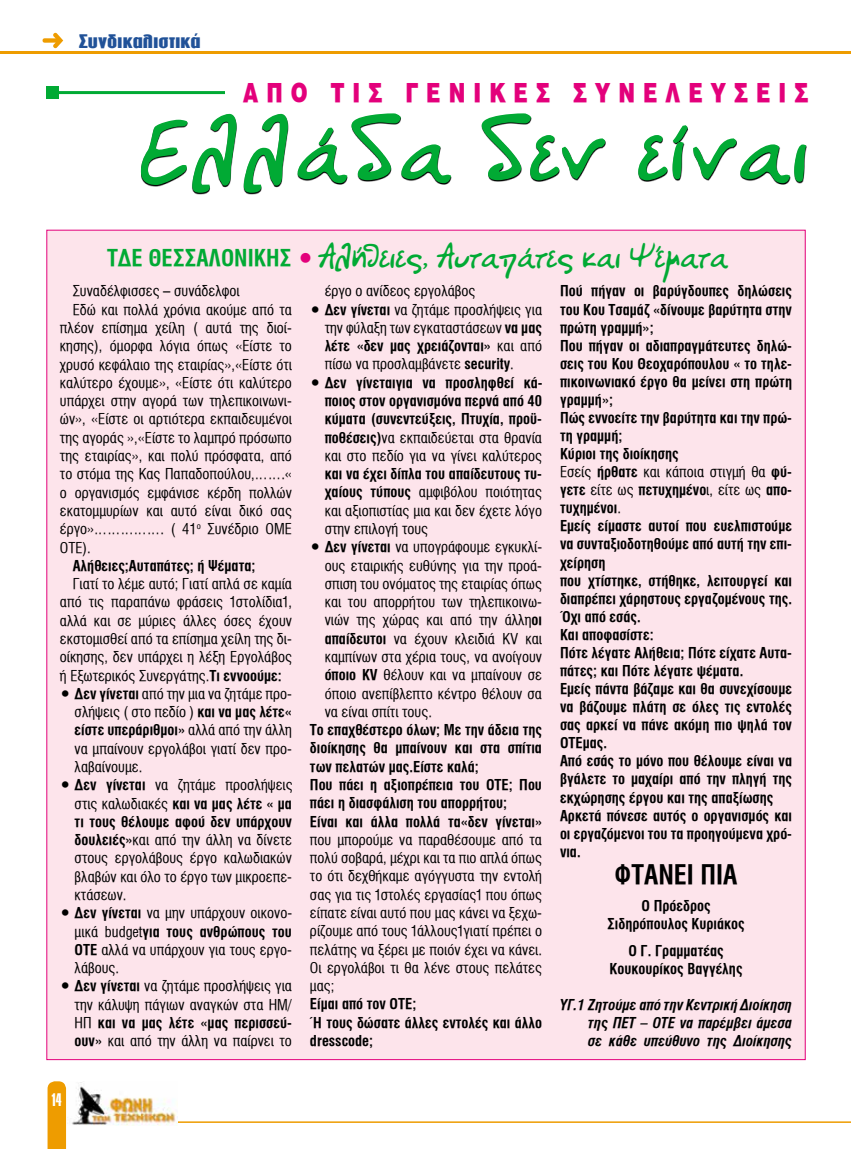
<style>
.page{position:relative;width:851px;height:1149px;background:#fff}
.page>*{position:absolute;margin:0;border:0;box-sizing:border-box;transform-origin:0 0}
.t1{font:85.5px "PF Libera Normal";letter-spacing:.05em;color:#01aa34;scale:1.06 1}
.t2{font:700 32.25px "PF Libera";letter-spacing:-.02em;color:#01aa34}
.t3{font:27px "UB Helvetica Cond Bold";color:#000}
.t4{font:900 25.8px "UB Helvetica";letter-spacing:.4em;color:#e3007b;scale:.78 1}
.t5{font:800 19.5px "CF Eteocles";color:#215298;scale:1.2 1}
.t6{font:15.6px "CF Compacta BT Roman";color:#fff}
.t7{font:15px/18.3px "UB Helvetica Cond";color:#000;text-align:justify}
.t8{font:15px/18px "UB Helvetica Cond Bold";color:#000}
.t9{font:italic 15px/18px "UB Helvetica Cond Bold";color:#000;text-align:justify}
.s1{font-family:"UB Helvetica Cond Bold";font-weight:400;font-size:23.25px}
.s2{font-family:"UB Helvetica Cond Bold";font-weight:400;font-size:23.25px;color:#e3007b}
.s3{font-family:"UB Helvetica Cond Bold"}
.s4{font-family:"UB Optima Bold"}
.s5{font-family:"UB Helvetica Cond"}
</style>
<div class="page">
<hr style="left:129px;top:1120px;width:721px;height:2px;background:#ee9c00">
<svg style="left:43px;top:33px;width:20px;height:15px"></svg>
<img style="left:72px;top:1082px;width:105px;height:42px">
<hr style="left:0;top:52px;width:850px;height:2px;background:#ee9c00">
<svg style="left:48px;top:1081px;width:18px;height:67px"></svg>
<svg style="left:140px;top:113px;width:149px;height:82px"></svg>
<svg style="left:297px;top:113px;width:155px;height:72px"></svg>
<svg style="left:481px;top:113px;width:125px;height:69px"></svg>
<svg style="left:638px;top:125px;width:169px;height:60px"></svg>
<hr style="left:53px;top:91px;width:797px;height:3px;background:#01aa34">
<div style="left:47px;top:86px;width:12px;height:12px;background:#01aa34"></div>
<div style="left:225px;top:77px;width:625px;height:34px;background:#fff"></div>
<div style="left:47px;top:230px;width:758px;height:829px;background:#fde4eb"></div>
<h3 class="t5" style="left:79px;top:31px;width:103px">Συνδικαλιστικά</h3>
<h3 class="t4" style="left:243px;top:78px;width:726px">ΑΠΌ ΤΙΣ ΓΕΝΙΚΈ Σ ΣΥΝΕΛΕΎΣΕΙΣ</h3>
<h1 class="t1" style="left:142px;top:105px;width:633px">Ελλάδα δεν είναι</h1>
<h2 class="t2" style="left:107px;top:236px;width:624px"><span class="s1">ΤΔΕ ΘΕΣΣΑΛΟΝΙΚΗΣ</span> <span class="s2">•</span> Αλήθειες, Αυταπάτες και Ψέματα</h2>
<p class="t7" style="left:73px;top:282px;width:168px">Συναδέλφισσες – συνάδελφοι</p>
<p class="t7" style="left:73px;top:300px;width:221px">Εδώ και πολλά χρόνια ακούμε από τα</p>
<p class="t7" style="left:60px;top:319px;width:233px">πλέον επίσημα χείλη ( αυτά της διοί-</p>
<p class="t7" style="left:60px;top:337px;width:233px">κησης), όμορφα λόγια όπως «Είστε το</p>
<p class="t7" style="left:60px;top:355px;width:233px">χρυσό κεφάλαιο της εταιρίας»,«Είστε ότι</p>
<p class="t7" style="left:60px;top:373px;width:233px">καλύτερο έχουμε», «Είστε ότι καλύτερο</p>
<p class="t7" style="left:60px;top:392px;width:233px">υπάρχει στην αγορά των τηλεπικοινωνι-</p>
<p class="t7" style="left:60px;top:410px;width:233px">ών», «Είστε οι αρτιότερα εκπαιδευμένοι</p>
<p class="t7" style="left:60px;top:428px;width:233px">της αγοράς »,«Είστε το λαμπρό πρόσωπο</p>
<p class="t7" style="left:60px;top:447px;width:233px">της εταιρίας», και πολύ πρόσφατα, από</p>
<p class="t7" style="left:60px;top:465px;width:233px">το στόμα της Κας Παπαδοπούλου,…….«</p>
<p class="t7" style="left:60px;top:483px;width:233px">ο οργανισμός εμφάνισε κέρδη πολλών</p>
<p class="t7" style="left:60px;top:501px;width:233px">εκατομμυρίων και αυτό είναι δικό σας</p>
<p class="t7" style="left:60px;top:520px;width:233px">έργο»……………. ( 41<sup>ο</sup> Συνέδριο ΟΜΕ</p>
<p class="t7" style="left:60px;top:538px;width:32px">ΟΤΕ).</p>
<p class="t8" style="left:73px;top:556px;width:184px">Αλήθειες;Αυταπάτες; ή Ψέματα;</p>
<p class="t7" style="left:60px;top:574px;width:233px;text-indent:13px">Γιατί το λέμε αυτό; Γιατί απλά σε καμία από τις παραπάνω φράσεις ¨στολίδια¨, αλλά και σε μύριες άλλες όσες έχουν εκστομισθεί από τα επίσημα χείλη της δι&shy;οίκησης, δεν υπάρχει η λέξη Εργολάβος ή Εξωτερικός Συνεργάτης.<span class="s3">Τι εννοούμε:</span></p>
<p class="t7" style="left:60px;top:684px;width:233px;text-align:right"><span class="s4">•</span> <span class="s3">Δεν γίνεται</span> από την μια να ζητάμε προ&shy;σλήψεις ( στο πεδίο ) <span class="s3">και να μας λέτε«</span></p>
<p class="t8" style="left:75px;top:721px;width:219px">είστε υπεράριθμοι» <span class="s5">αλλά από την άλλη</span></p>
<p class="t7" style="left:75px;top:739px;width:219px">να μπαίνουν εργολάβοι γιατί δεν προ&shy;λαβαίνουμε.</p>
<p class="t7" style="left:60px;top:775px;width:234px"><span class="s4">•</span> <span class="s3">Δεν γίνεται</span> να ζητάμε προσλήψεις</p>
<p class="t8" style="left:75px;top:794px;width:219px"><span class="s5">στις καλωδιακές</span> και να μας λέτε « μα τι τους θέλουμε αφού δεν υπάρχουν</p>
<p class="t7" style="left:75px;top:830px;width:219px"><span class="s3">δουλειές»</span>και από την άλλη να δίνετε στους εργολάβους έργο καλωδιακών βλαβών και όλο το έργο των μικροεπε&shy;κτάσεων.</p>
<p class="t7" style="left:60px;top:903px;width:234px"><span class="s4">•</span> <span class="s3">Δεν γίνεται</span> να μην υπάρχουν οικονο-</p>
<p class="t8" style="left:75px;top:922px;width:219px"><span class="s5">μικά budget</span>για τους ανθρώπους του</p>
<p class="t7" style="left:75px;top:940px;width:219px"><span class="s3">ΟΤΕ</span> αλλά να υπάρχουν για τους εργο&shy;λάβους.</p>
<p class="t7" style="left:60px;top:976px;width:233px;text-align:right"><span class="s4">•</span> <span class="s3">Δεν γίνεται</span> να ζητάμε προσλήψεις για την κάλυψη πάγιων αναγκών στα ΗΜ/</p>
<p class="t8" style="left:75px;top:1013px;width:219px"><span class="s5">ΗΠ</span> και να μας λέτε «μας περισσεύ-</p>
<p class="t7" style="left:75px;top:1031px;width:219px"><span class="s3">ουν»</span> και από την άλλη να παίρνει το</p>
<p class="t6" style="left:52px;top:1090px;width:12px">14</p>
<p class="t7" style="left:324px;top:282px;width:152px">έργο ο ανίδεος εργολάβος</p>
<p class="t7" style="left:310px;top:300px;width:233px;text-align:right"><span class="s4">•</span> <span class="s3">Δεν γίνεται</span> να ζητάμε προσλήψεις για την φύλαξη των εγκαταστάσεων <span class="s3">να μας</span></p>
<p class="t8" style="left:324px;top:337px;width:219px">λέτε «δεν μας χρειάζονται» <span class="s5">και από</span></p>
<p class="t7" style="left:324px;top:355px;width:191px">πίσω να προσλαμβάνετε <span class="s3">security</span>.</p>
<p class="t8" style="left:324px;top:373px;width:219px;text-align:justify;text-indent:-15px"><span class="s4">•</span> Δεν γίνεταιγια να προσληφθεί κά&shy;ποιος στον οργανισμόνα περνά από 40 κύματα (συνεντεύξεις, Πτυχία, προϋ-</p>
<p class="t7" style="left:324px;top:428px;width:219px"><span class="s3">ποθέσεις)</span>να εκπαιδεύεται στα θρανία και στο πεδίο για να γίνει καλύτερος</p>
<p class="t8" style="left:324px;top:465px;width:219px">και να έχει δίπλα του απαίδευτους τυ-</p>
<p class="t7" style="left:324px;top:483px;width:219px"><span class="s3">χαίους τύπους</span> αμφιβόλου ποιότητας και αξιοπιστίας μια και δεν έχετε λόγο στην επιλογή τους</p>
<p class="t7" style="left:324px;top:538px;width:219px;text-indent:-15px"><span class="s4">•</span> <span class="s3">Δεν γίνεται</span> να υπογράφουμε εγκυκλί&shy;ους εταιρικής ευθύνης για την προά&shy;σπιση του ονόματος της εταιρίας όπως και του απορρήτου των τηλεπικοινω&shy;νιών της χώρας και από την άλλη<span class="s3">οι απαίδευτοι</span> να έχουν κλειδιά KV και καμπίνων στα χέρια τους, να ανοίγουν <span class="s3">όποιο KV</span> θέλουν και να μπαίνουν σε όποιο ανεπίβλεπτο κέντρο θέλουν σα να είναι σπίτι τους.</p>
<p class="t8" style="left:310px;top:720px;width:233px">Το επαχθέστερο όλων; Με την άδεια της διοίκησης θα μπαίνουν και στα σπίτια των πελατών μας.Είστε καλά;<br>Που πάει η αξιοπρέπεια του ΟΤΕ; Που πάει η διασφάλιση του απορρήτου;<br>Είναι και άλλα πολλά τα«δεν γίνεται»</p>
<p class="t7" style="left:310px;top:830px;width:233px">που μπορούμε να παραθέσουμε από τα πολύ σοβαρά, μέχρι και τα πιο απλά όπως το ότι δεχθήκαμε αγόγγυστα την εντολή σας για τις ¨στολές εργασίας¨ που όπως είπατε είναι αυτό που μας κάνει να ξεχω&shy;ρίζουμε από τους ¨άλλους¨γιατί πρέπει ο πελάτης να ξέρει με ποιόν έχει να κάνει.<br>Οι εργολάβοι τι θα λένε στους πελάτες μας;</p>
<p class="t8" style="left:310px;top:994px;width:233px">Είμαι από τον ΟΤΕ;<br>Ή τους δώσατε άλλες εντολές και άλλο dresscode;</p>
<p class="t8" style="left:560px;top:282px;width:233px">Πού πήγαν οι βαρύγδουπες δηλώσεις του Κου Τσαμάζ «δίνουμε βαρύτητα στην πρώτη γραμμή»;<br>Που πήγαν οι αδιαπραγμάτευτες δηλώ&shy;σεις του Κου Θεοχαρόπουλου « το τηλε&shy;πικοινωνιακό έργο θα μείνει στη πρώτη γραμμή»;<br>Πώς εννοείτε την βαρύτητα και την πρώ&shy;τη γραμμή;<br>Κύριοι της διοίκησης</p>
<p class="t7" style="left:560px;top:463px;width:233px">Εσείς <span class="s3">ήρθατε</span> και κάποια στιγμή θα <span class="s3">φύ-</span></p>
<p class="t8" style="left:560px;top:481px;width:233px">γετε <span class="s5">είτε ως</span> πετυχημένο<span class="s5">ι, είτε ως</span> απο&shy;τυχημένοι<span class="s5">.<br></span>Εμείς είμαστε αυτοί που ευελπιστούμε να συνταξιοδοτηθούμε από αυτή την επι&shy;χείρηση<br>που χτίστηκε, στήθηκε, λειτουργεί και διαπρέπει χάρηστους εργαζομένους της.<br>Όχι από εσάς.<br>Και αποφασίστε:<br>Πότε λέγατε Αλήθεια; Πότε είχατε Αυτα&shy;πάτες; και Πότε λέγατε ψέματα.<br>Εμείς πάντα βάζαμε και θα συνεχίσουμε να βάζουμε πλάτη σε όλες τις εντολές σας αρκεί να πάνε ακόμη πιο ψηλά τον<br>ΟΤΕμας.<br>Από εσάς το μόνο που θέλουμε είναι να βγάλετε το μαχαίρι από την πληγή της εκχώρησης έργου και της απαξίωσης<br>Αρκετά πόνεσε αυτός ο οργανισμός και οι εργαζόμενοι του τα προηγούμενα χρό&shy;νια.</p>
<h3 class="t3" style="left:614px;top:858px;width:124px">ΦΤΑΝΕΙ ΠΙΑ</h3>
<p class="t8" style="left:607px;top:896px;width:139px;text-align:center">Ο Πρόεδρος<br>Σιδηρόπουλος Κυριάκος</p>
<p class="t8" style="left:609px;top:941px;width:135px;text-align:center">Ο Γ. Γραμματέας<br>Κουκουρίκος Βαγγέλης</p>
<p class="t9" style="left:588px;top:995px;width:205px;text-indent:-28px">ΥΓ.1 Ζητούμε από την Κεντρική Διοίκηση της ΠΕΤ – ΟΤΕ να παρέμβει άμεσα σε κάθε υπεύθυνο της Διοίκησης</p>
</div>
